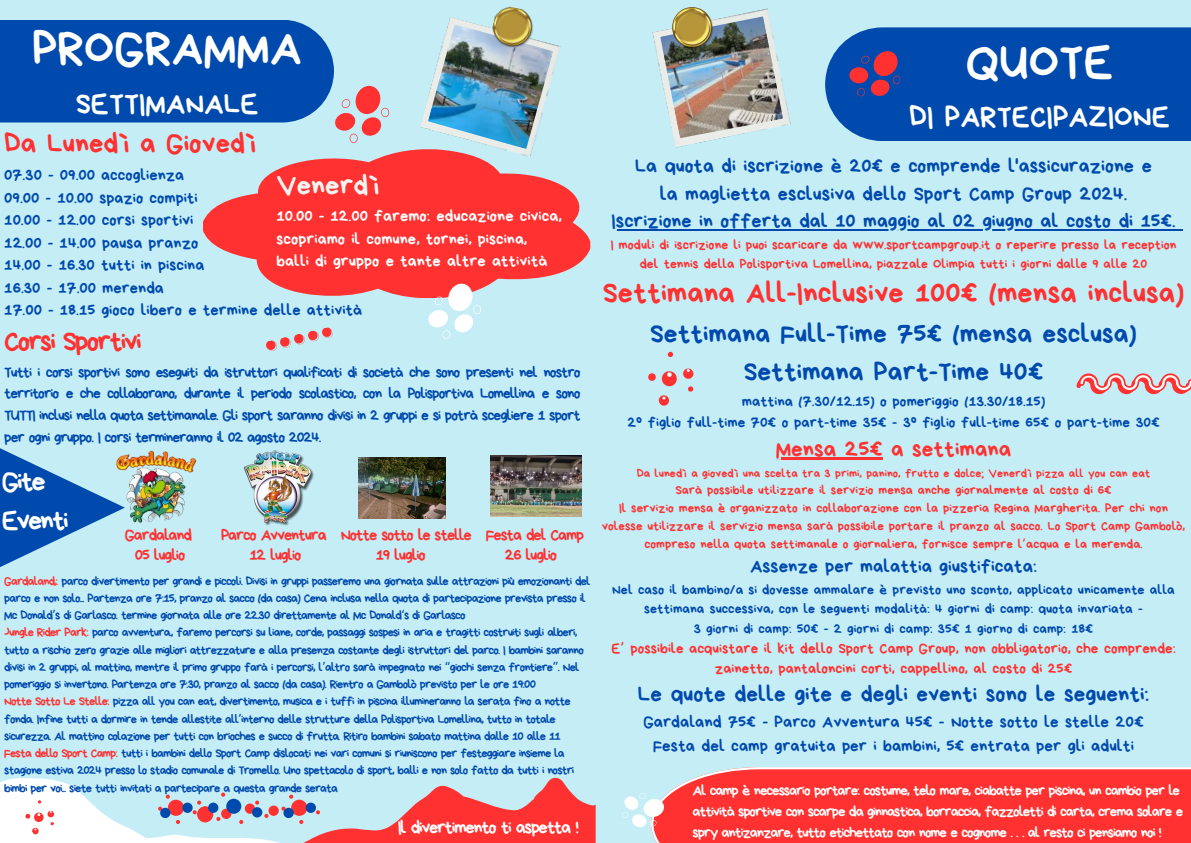
<style>
.page{position:relative;width:1191px;height:843px;background:#fff}
.page>*{position:absolute;margin:0;border:0;box-sizing:border-box;transform-origin:0 0}
.t1{font:49.5px "Bryndan Write";color:#fff}
.t2{font:49.2px "Bryndan Write";color:#fff}
.t3{font:30.5px "Bryndan Write";color:#fff}
.t4{font:30.2px "Bryndan Write";color:#fff}
.t5{font:30.1px "Bryndan Write";color:#ff3131}
.t6{font:28.5px "Bryndan Write";color:#ff3131}
.t7{font:28.5px "Bryndan Write";letter-spacing:-.07em;color:#ff3131}
.t8{font:28.5px "Bryndan Write";color:#f3f4f0}
.t9{font:28.3px/39px "Bryndan Write";letter-spacing:-.075em;color:#fff}
.t10{font:27.3px "Bryndan Write";color:#004aad}
.t11{font:23px "Bryndan Write";color:#004aad}
.t12{font:23px "Bryndan Write";color:#ff3131}
.t13{font:20.2px/27.8px "Bryndan Write";color:#004aad;text-align:center}
.t14{font:19px "Bryndan Write";color:#004aad}
.t15{font:18.7px "Bryndan Write";letter-spacing:-.075em;color:#fff}
.t16{font:17px "Bryndan Write";color:#004aad}
.t17{font:16.5px/22.5px "Bryndan Write";color:#004aad}
.t18{font:16.5px/22.5px "Bryndan Write";color:#fff}
.t19{font:16.5px "Bryndan Write";letter-spacing:-.07em;color:#ff3131}
.t20{font:15.5px/21.8px "Bryndan Write";letter-spacing:-.07em;color:#004aad;text-align:justify}
.t21{font:15.1px "Bryndan Write";color:#004aad}
.t22{font:15px/21px "Bryndan Write";letter-spacing:-.075em;color:#fff}
.t23{font:15px/20.2px "Bryndan Write";color:#ff3131;text-align:center}
.t24{font:14px/19.5px "Bryndan Write";color:#004aad;text-align:center}
.t25{font:13.6px/18.8px "Bryndan Write";color:#ff3131;text-align:center}
.t26{font:13px/18px "Bryndan Write";color:#ff3131;text-align:center}
.t27{font:12.5px/17.2px "Bryndan Write";letter-spacing:-.07em;color:#004aad}
.t28{font:12px "Bryndan Write";color:#ff3131}
.s1{font-family:"Noto Sans Gurmukhi"}
.s2{color:#ff3131}
</style>
<div class="page">
<div style="left:0;top:0;width:1190px;height:842px;background:#c4edf6"></div>
<div style="left:825px;top:27px;width:365px;height:114px;background:#004aad"></div>
<img style="left:652px;top:8px;width:139px;height:140px">
<img style="left:660px;top:16px;width:123px;height:122px">
<img style="left:672px;top:8px;width:41px;height:41px">
<svg style="left:266px;top:327px;width:67px;height:24px"></svg>
<svg style="left:0;top:20px;width:389px;height:123px"></svg>
<hr style="left:611px;top:229px;width:564px;height:1px;background:#004aad">
<hr style="left:775px;top:457px;width:107px;height:2px;background:#ff3131">
<svg style="left:842px;top:39px;width:66px;height:68px;background:#384492"></svg>
<svg style="left:1076px;top:373px;width:114px;height:21px"></svg>
<svg style="left:0;top:448px;width:115px;height:119px"></svg>
<img style="left:115px;top:450px;width:82px;height:73px">
<img style="left:243px;top:450px;width:71px;height:75px">
<div style="left:654px;top:767px;width:536px;height:75px;background:#ff3131"></div>
<svg style="left:622px;top:781px;width:50px;height:57px"></svg>
<img style="left:359px;top:457px;width:86px;height:61px">
<img style="left:490px;top:455px;width:91px;height:61px">
<svg style="left:667px;top:351px;width:6px;height:6px"></svg>
<svg style="left:648px;top:368px;width:46px;height:38px"></svg>
<svg style="left:203px;top:149px;width:387px;height:149px;fill:#ff3131"></svg>
<svg style="left:427px;top:282px;width:54px;height:57px"></svg>
<svg style="left:0;top:777px;width:595px;height:65px"></svg>
<img style="left:419px;top:17px;width:142px;height:141px">
<img style="left:428px;top:24px;width:125px;height:125px">
<img style="left:489px;top:6px;width:48px;height:47px">
<p class="t2" style="left:32px;top:24px;width:271px">PROGRAMMA</p>
<p class="t4" style="left:76px;top:89px;width:184px">SETTIMANALE</p>
<p class="t1" style="left:965px;top:37px;width:149px">QUOTE</p>
<p class="t3" style="left:909px;top:102px;width:262px">DI PARTECIPAZIONE</p>
<h4 class="t6" style="left:4px;top:129px;width:253px">Da Lunedì a Giovedì</h4>
<h4 class="t17" style="left:4px;top:164px;width:359px">07.30 - 09.00 accoglienza<br>09.00 - 10.00 spazio compiti<br>10.00 - 12.00 corsi sportivi<br>12.00 - 14.00 pausa pranzo<br>14.00 - 16.30 tutti in piscina<br>16.30 - 17.00 merenda<br>17.00 - 18.15 gioco libero e termine delle attività</h4>
<p class="t13" style="left:635px;top:152px;width:518px">La quota di iscrizione è 20€ e comprende l'assicurazione e la maglietta esclusiva dello Sport Camp Group 2024.</p>
<p class="t8" style="left:276px;top:171px;width:104px">Venerdì</p>
<p class="t18" style="left:276px;top:205px;width:286px">10.00 - 12.00 faremo: educazione civica, scopriamo il comune, tornei, piscina, balli di gruppo e tante altre attività</p>
<h2 class="t13" style="left:611px;top:207px;width:565px">Iscrizione in offerta dal 10 maggio al 02 giugno al costo di 15€.</h2>
<p class="t25" style="left:610px;top:235px;width:567px">I moduli di iscrizione li puoi scaricare da www.sportcampgroup.it o reperire presso la reception del tennis della Polisportiva Lomellina, piazzale Olimpia tutti i giorni dalle 9 alle 20</p>
<p class="t5" style="left:602px;top:278px;width:583px">Settimana All-Inclusive 100€ (mensa inclusa)</p>
<p class="t10" style="left:650px;top:319px;width:488px">Settimana Full-Time 75€ (mensa esclusa)</p>
<p class="t10" style="left:743px;top:358px;width:301px">Settimana Part-Time 40€</p>
<h4 class="t21" style="left:741px;top:394px;width:305px">mattina (7.30/12.15) o pomeriggio (13.30/18.15)</h4>
<h4 class="t21" style="left:627px;top:415px;width:533px">2° figlio full-time 70€ o part-time 35€ - 3° figlio full-time 65€ o part-time 30€</h4>
<p class="t12" style="left:775px;top:437px;width:237px">Mensa 25€ a settimana</p>
<p class="t28" style="left:636px;top:467px;width:515px">Da lunedì a giovedì una scelta tra 3 primi, panino, frutto e dolce; Venerdì pizza all you can eat</p>
<p class="t26" style="left:675px;top:481px;width:438px">Sarà possibile utilizzare il servizio mensa anche giornalmente al costo di 6€</p>
<p class="t26" style="left:602px;top:499px;width:584px">Il servizio mensa è organizzato in collaborazione con la pizzeria Regina Margherita. Per chi non volesse utilizzare il servizio mensa sarà possibile portare il pranzo al sacco. Lo Sport Camp Gambolò, compreso nella quota settimanale o giornaliera, fornisce sempre l<span class="s1">’</span>acqua e la merenda.</p>
<p class="t14" style="left:750px;top:556px;width:288px">Assenze per malattia giustificata:</p>
<p class="t24" style="left:612px;top:579px;width:564px">Nel caso il bambino/a si dovesse ammalare è previsto uno sconto, applicato unicamente alla settimana successiva, con le seguenti modalità: 4 giorni di camp: quota invariata -<br>3 giorni di camp: 50€ - 2 giorni di camp: 35€ 1 giorno di camp: 18€</p>
<p class="t23" style="left:611px;top:638px;width:566px">E<span class="s1">’</span> possibile acquistare il kit dello Sport Camp Group, non obbligatorio, che comprende: zainetto, pantaloncini corti, cappellino, al costo di 25€</p>
<h3 class="t11" style="left:637px;top:682px;width:513px">Le quote delle gite e degli eventi sono le seguenti:</h3>
<p class="t16" style="left:643px;top:713px;width:502px">Gardaland 75€ - Parco Avventura 45€ - Notte sotto le stelle 20€</p>
<p class="t16" style="left:653px;top:736px;width:482px">Festa del camp gratuita per i bambini, 5€ entrata per gli adulti</p>
<p class="t7" style="left:4px;top:327px;width:139px">Corsi Sportivi</p>
<p class="t20" style="left:4px;top:361px;width:578px">Tutti i corsi sportivi sono eseguiti da istruttori qualificati di società che sono presenti nel nostro territorio e che collaborano, durante il periodo scolastico, con la Polisportiva Lomellina e sono TUTTI inclusi nella quota settimanale. Gli sport saranno divisi in 2 gruppi e si potrà scegliere 1 sport per ogni gruppo. I corsi termineranno il 02 agosto 2024.</p>
<p class="t9" style="left:2px;top:462px;width:68px">Gite<br>Eventi</p>
<p class="t19" style="left:125px;top:527px;width:69px">Gardaland</p>
<p class="t19" style="left:221px;top:527px;width:364px">Parco Avventura Notte sotto le stelle Festa del Camp</p>
<p class="t19" style="left:135px;top:546px;width:52px">05 luglio</p>
<p class="t19" style="left:249px;top:546px;width:54px">12 luglio</p>
<p class="t19" style="left:375px;top:546px;width:52px">19 luglio</p>
<p class="t19" style="left:505px;top:546px;width:54px">26 luglio</p>
<h1 class="t27" style="left:4px;top:572px;width:587px"><span class="s2">Gardaland,:</span> parco divertimento per grandi e piccoli. Divisi in gruppi passeremo una giornata sulle attrazioni più emozionanti del parco e non solo . Partenza ore 7:15, pranzo al sacco (da casa) Cena inclusa nella quota di partecipazione prevista presso il<br>Mc Donald<span class="s1">’</span>s di Garlasco. termine giornata alle ore 22.30 direttamente al Mc Donald<span class="s1">‘</span>s di Garlasco</h1>
<p class="t27" style="left:4px;top:623px;width:581px"><span class="s2">Jungle Rider Park:</span> parco avventura., faremo percorsi su liane, corde, passaggi sospesi in aria e tragitti costruiti sugli alberi, tutto a rischio zero grazie alle migliori attrezzature e alla presenza costante degli istruttori del parco. I bambini saranno divisi in 2 gruppi, al mattino, mentre il primo gruppo farà i percorsi, l<span class="s1">’</span>altro sarà impegnato nei <span class="s1">“</span>giochi senza frontiere<span class="s1">”</span>. Nel pomeriggio si invertono. Partenza ore 7:30, pranzo al sacco (da casa). Rientro a Gambolò previsto per le ore 19:00</p>
<h4 class="t27" style="left:4px;top:692px;width:568px"><span class="s2">Notte Sotto Le Stelle:</span> pizza all you can eat, divertimento, musica e i tuffi in piscina illumineranno la serata fino a notte fonda. Infine tutti a dormire in tende allestite all<span class="s1">’</span>interno delle strutture della Polisportiva Lomellina, tutto in totale sicurezza. Al mattino colazione per tutti con brioches e succo di frutta. Ritiro bambini sabato mattina dalle 10 alle 11</h4>
<h4 class="t27" style="left:4px;top:744px;width:571px"><span class="s2">Festa dello Sport Camp:</span> tutti i bambini dello Sport Camp dislocati nei vari comuni si riuniscono per festeggiare insieme la stagione estiva 2024 presso lo stadio comunale di Tromello. Uno spettacolo di sport, balli e non solo fatto da tutti i nostri bimbi per voi . siete tutti invitati a partecipare a questa grande serata</h4>
<p class="t22" style="left:692px;top:779px;width:492px">Al camp è necessario portare: costume, telo mare, ciabatte per piscina, un cambio per le attività sportive con scarpe da ginnastica, borraccia, fazzoletti di carta, crema solare e spry antizanzare, tutto etichettato con nome e cognome . . . al resto ci pensiamo noi !</p>
<p class="t15" style="left:398px;top:817px;width:183px">Il divertimento ti aspetta !</p>
</div>
